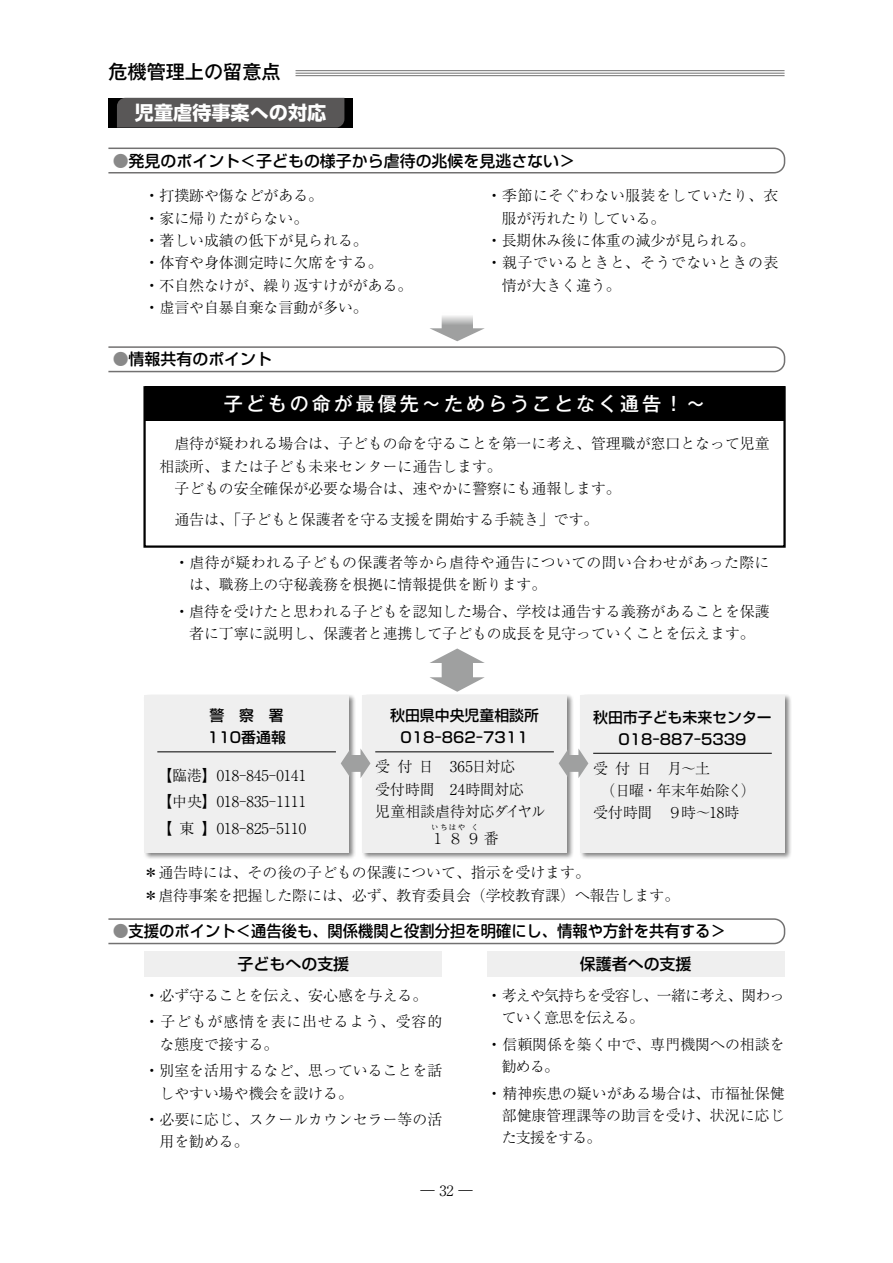
<style>
.page{position:relative;width:893px;height:1263px;background:#fff}
.page>*{position:absolute;margin:0;border:0;box-sizing:border-box;transform-origin:0 0}
.t1{font:500 19.2px "Gothic MB101 Pro";letter-spacing:.15em;color:#fff}
.t2{font:700 19.2px "UD Shin Go Pro";color:#fff}
.t3{font:500 19.2px "Gothic MB101 Pro";color:#000}
.t4{font:500 15.9px "Soft Go Std";color:#000}
.t5{font:500 15.9px "Soft Go Std";color:#000;scale:.96 1}
.t6{font:300 14.85px/22.4px "Ryumin Pro";color:#000}
.t7{font:300 14.85px/22.4px "Ryumin Pro";letter-spacing:.025em;color:#000}
.t8{font:500 14.85px/22.4px "Soft Go Std";color:#000;text-align:center}
.t9{font:300 14.85px "Ryumin Pro";letter-spacing:.035em;color:#000}
.t10{font:300 14.85px/26.5px "Ryumin Pro";letter-spacing:.06em;color:#000}
.t11{font:300 14.85px/22.4px "Ryumin Pro";letter-spacing:-.05em;color:#000}
.t12{font:300 14.25px "Ryumin Pro";color:#000}
.t13{font:300 7.5px "Ryumin Pro";color:#000}
.s1{color:#898989}
.s2{font-family:"Koz Min Pro";font-weight:400}
</style>
<div class="page">
<div style="left:145px;top:387px;width:639px;height:34px;background:#000"></div>
<div style="left:143px;top:386px;width:643px;height:162px;border:2px solid #000"></div>
<div style="left:143px;top:694px;width:213px;height:166px;background:#000;opacity:.5"></div>
<div style="left:145px;top:695px;width:204px;height:158px;background:#efefef"></div>
<hr style="left:157px;top:752px;width:179px;height:1px;background:#000">
<div style="left:579px;top:694px;width:213px;height:166px;background:#000;opacity:.5"></div>
<div style="left:580px;top:695px;width:204px;height:158px;background:#efefef"></div>
<hr style="left:593px;top:753px;width:179px;height:1px;background:#000">
<div style="left:361px;top:694px;width:213px;height:166px;background:#000;opacity:.5"></div>
<div style="left:362px;top:695px;width:205px;height:158px;background:#efefef"></div>
<hr style="left:375px;top:752px;width:179px;height:1px;background:#000">
<div style="left:145px;top:951px;width:297px;height:26px;background:#efefef"></div>
<div style="left:487px;top:951px;width:297px;height:26px;background:#efefef"></div>
<svg style="left:430px;top:648px;width:55px;height:44px"></svg>
<svg style="left:341px;top:748px;width:29px;height:30px"></svg>
<svg style="left:559px;top:748px;width:29px;height:30px"></svg>
<div style="left:108px;top:98px;width:245px;height:30px;background:#000"></div>
<div style="left:117px;top:98px;width:227px;height:30px;background:#595757"></div>
<svg style="left:108px;top:147px;width:678px;height:27px"></svg>
<svg style="left:108px;top:316px;width:678px;height:57px"></svg>
<svg style="left:108px;top:918px;width:678px;height:27px"></svg>
<hr style="left:296px;top:70px;width:488px;height:1px;background:#727171">
<hr style="left:296px;top:73px;width:488px;height:1px;background:#727171">
<hr style="left:296px;top:75px;width:488px;height:1px;background:#727171">
<p class="t3" style="left:108px;top:55px;width:174px">危機管理上の留意点</p>
<p class="t2" style="left:135px;top:97px;width:193px">児童虐待事案への対応</p>
<p class="t4" style="left:113px;top:149px;width:480px"><span class="s1">●</span>発見のポイント＜子どもの様子から虐待の兆候を見逃さない＞　</p>
<p class="t6" style="left:145px;top:183px;width:269px"><span class="s2">・</span>打撲跡や傷などがある。<br><span class="s2">・</span>家に帰りたがらない。<br><span class="s2">・</span>著しい成績の低下が見られる。<br><span class="s2">・</span>体育や身体測定時に欠席をする。<br><span class="s2">・</span>不自然なけが、繰り返すけががある。<span class="s2">・</span>虚言や自暴自棄な言動が多い。</p>
<p class="t9" style="left:487px;top:184px;width:293px"><span class="s2">・</span>季節にそぐわない服装をしていたり、衣</p>
<p class="t6" style="left:502px;top:206px;width:165px">服が汚れたりしている。</p>
<p class="t6" style="left:487px;top:228px;width:269px"><span class="s2">・</span>長期休み後に体重の減少が見られる。</p>
<p class="t9" style="left:487px;top:251px;width:293px"><span class="s2">・</span>親子でいるときと、そうでないときの表</p>
<p class="t6" style="left:502px;top:273px;width:121px">情が大きく違う。</p>
<p class="t4" style="left:113px;top:348px;width:161px"><span class="s1">●</span>情報共有のポイント</p>
<p class="t1" style="left:224px;top:388px;width:483px">子どもの命が最優先～ためらうことなく通告！～</p>
<p class="t6" style="left:174px;top:431px;width:597px">虐待が疑われる場合は、子どもの命を守ることを第一に考え、管理職が窓口となって児童</p>
<p class="t6" style="left:159px;top:454px;width:344px">相談所、または子ども未来センターに通告します。</p>
<p class="t6" style="left:174px;top:476px;width:448px">子どもの安全確保が必要な場合は、速やかに警察にも通報します。</p>
<p class="t6" style="left:174px;top:507px;width:426px">通告は、「子どもと保護者を守る支援を開始する手続き」です。</p>
<p class="t7" style="left:189px;top:550px;width:582px;text-indent:-15px"><span class="s2">・</span>虐待が疑われる子どもの保護者等から虐待や通告についての問い合わせがあった際には、職務上の守秘義務を根拠に情報提供を断ります。</p>
<p class="t6" style="left:174px;top:599px;width:597px;text-align:center"><span class="s2">・</span>虐待を受けたと思われる子どもを認知した場合、学校は通告する義務があることを保護者に丁寧に説明し、保護者と連携して子どもの成長を見守っていくことを伝えます。</p>
<p class="t8" style="left:207px;top:703px;width:80px;text-align:left">警　察　署<br>110番通報</p>
<p class="t6" style="left:157px;top:761px;width:150px;line-height:26.5px;text-align:justify">【臨港】018-845-0141【中央】018-835-1111【東】018-825-5110</p>
<p class="t8" style="left:390px;top:703px;width:150px">秋田県中央児童相談所<br>018-862-7311</p>
<p class="t6" style="left:375px;top:754px;width:172px">受付日 365日対応<br>受付時間 24時間対応<br>児童相談虐待対応ダイヤル</p>
<p class="t6" style="left:430px;top:826px;width:70px">１８９番</p>
<p class="t13" style="left:431px;top:822px;width:36px">いちはや</p>
<p class="t13" style="left:471px;top:822px;width:9px">く</p>
<p class="t8" style="left:593px;top:704px;width:180px">秋田市子ども未来センター<br>018-887-5339</p>
<p class="t6" style="left:593px;top:756px;width:164px">受付日 月～土<br>　（日曜・年末年始除く）受付時間 ９時～18時</p>
<p class="t6" style="left:143px;top:860px;width:537px">＊通告時には、その後の子どもの保護について、指示を受けます。<br>＊虐待事案を把握した際には、必ず、教育委員会（学校教育課）へ報告します。</p>
<p class="t5" style="left:113px;top:920px;width:640px"><span class="s1">●</span>支援のポイント＜通告後も、関係機関と役割分担を明確にし、情報や方針を共有する＞</p>
<p class="t4" style="left:238px;top:953px;width:113px">子どもへの支援</p>
<p class="t10" style="left:145px;top:981px;width:299px"><span class="s2">・</span>必ず守ることを伝え、安心感を与える。<span class="s2">・</span>子どもが感情を表に出せるよう、受容的</p>
<p class="t6" style="left:145px;top:1030px;width:299px;line-height:26.5px;text-indent:15px">な態度で接する。<br><span class="s2">・</span>別室を活用するなど、思っていることを話</p>
<p class="t6" style="left:145px;top:1078px;width:299px;line-height:26.5px;text-indent:15px">しやすい場や機会を設ける。<br><span class="s2">・</span>必要に応じ、スクールカウンセラー等の活</p>
<p class="t6" style="left:159px;top:1129px;width:91px">用を勧める。</p>
<p class="t12" style="left:420px;top:1179px;width:54px">―32―</p>
<p class="t4" style="left:580px;top:953px;width:113px">保護者への支援</p>
<p class="t11" style="left:502px;top:983px;width:284px;text-indent:-15px"><span class="s2">・</span>考えや気持ちを受容し、一緒に考え、関わっていく意思を伝える。</p>
<p class="t6" style="left:502px;top:1032px;width:284px;text-indent:-15px"><span class="s2">・</span>信頼関係を築く中で、専門機関への相談を勧める。</p>
<p class="t6" style="left:502px;top:1081px;width:284px;text-align:justify;text-indent:-15px"><span class="s2">・</span>精神疾患の疑いがある場合は、市福祉保健部健康管理課等の助言を受け、状況に応じた支援をする。</p>
</div>
